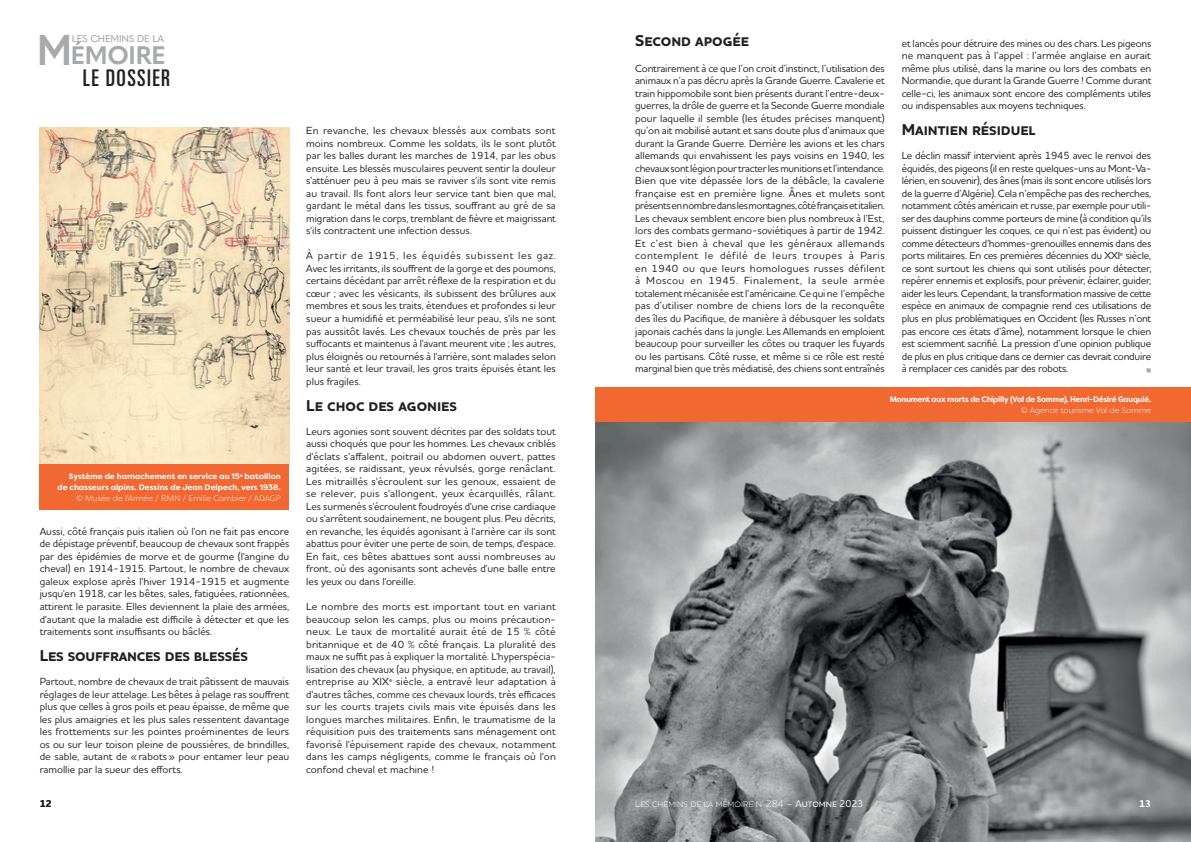
<style>
.page{position:relative;width:1191px;height:842px;background:#fff}
.page>*{position:absolute;margin:0;border:0;box-sizing:border-box;transform-origin:0 0}
.t1{font:700 43px "Europa";color:#a8a9ad}
.t2{font:700 25px "Quasimoda";letter-spacing:-.01em;color:#a8a9ad}
.t3{font:ultra-condensed 23px "Univers LT Std";letter-spacing:.06em;color:#231f20}
.t4{font:700 16px "Houschka Pro";color:#231f20}
.t5{font:500 10.5px/12.5px "Houschka Pro";color:#231f20;text-align:justify}
.t6{font:300 10px "Houschka Pro";color:#fff}
.t7{font:700 10px "Houschka Pro";color:#231f20}
.t8{font:700 10px "Houschka Pro";color:#fff}
.t9{font:500 9.8px "Quasimoda";letter-spacing:-.015em;color:#a8a9ad}
.t10{font:700 8px/11px "Filson Pro";color:#fff;text-align:right}
.t11{font:300 8px "Filson Pro";color:#fff}
.t12{font:700 8px "Filson Pro";letter-spacing:-.025em;color:#fff}
.t13{font:7px "Wingdings";color:#a8a9ad}
.s1{font-weight:500}
</style>
<div class="page">
<img style="left:595px;top:421px;width:596px;height:421px">
<div style="left:595px;top:387px;width:596px;height:34px;background:#f26832"></div>
<img style="left:40px;top:127px;width:249px;height:338px">
<div style="left:40px;top:465px;width:249px;height:45px;background:#f26832"></div>
<h1 class="t1" style="left:37px;top:20px;width:37px">M</h1>
<p class="t9" style="left:72px;top:31px;width:94px">LES CHEMINS DE LA</p>
<h2 class="t2" style="left:71px;top:36px;width:97px">ÉMOIRE</h2>
<h3 class="t3" style="left:83px;top:65px;width:88px">LE DOSSIER</h3>
<p class="t10" style="left:57px;top:471px;width:225px">Système de harnachement en service au 15<sup>e</sup> bataillon de chasseurs alpins. Dessins de Jean Delpech, vers 1938.</p>
<p class="t11" style="left:76px;top:493px;width:206px">© Musée de l'Armée / RMN / Emilie Cambier / ADAGP</p>
<p class="t5" style="left:40px;top:525px;width:251px">Aussi, côté français puis italien où l'on ne fait pas encore de dépistage préventif, beaucoup de chevaux sont frappés par des épidémies de morve et de gourme (l'angine du cheval) en 1914-1915. Partout, le nombre de chevaux galeux explose après l'hiver 1914-1915 et augmente jusqu'en 1918, car les bêtes, sales, fatiguées, rationnées, attirent le parasite. Elles deviennent la plaie des armées, d'autant que la maladie est difficile à détecter et que les traitements sont insuffisants ou bâclés.</p>
<h3 class="t4" style="left:40px;top:645px;width:210px">Les souffrances des blessés</h3>
<p class="t5" style="left:40px;top:675px;width:251px">Partout, nombre de chevaux de trait pâtissent de mauvais réglages de leur attelage. Les bêtes à pelage ras souffrent plus que celles à gros poils et peau épaisse, de même que les plus amaigries et les plus sales ressentent davantage les frottements sur les pointes proéminentes de leurs os ou sur leur toison pleine de poussières, de brindilles, de sable, autant de «rabots» pour entamer leur peau ramollie par la sueur des efforts.</p>
<p class="t5" style="left:306px;top:124px;width:251px">En revanche, les chevaux blessés aux combats sont moins nombreux. Comme les soldats, ils le sont plutôt par les balles durant les marches de 1914, par les obus ensuite. Les blessés musculaires peuvent sentir la douleur s'atténuer peu à peu mais se raviver s'ils sont vite remis au travail. Ils font alors leur service tant bien que mal, gardant le métal dans les tissus, souffrant au gré de sa migration dans le corps, tremblant de fièvre et maigrissant s'ils contractent une infection dessus.</p>
<p class="t5" style="left:306px;top:249px;width:251px">À partir de 1915, les équidés subissent les gaz.<br>Avec les irritants, ils souffrent de la gorge et des poumons, certains décédant par arrêt réflexe de la respiration et du cœur ; avec les vésicants, ils subissent des brûlures aux membres et sous les traits, étendues et profondes si leur sueur a humidifié et perméabilisé leur peau, s'ils ne sont pas aussitôt lavés. Les chevaux touchés de près par les suffocants et maintenus à l'avant meurent vite ; les autres, plus éloignés ou retournés à l'arrière, sont malades selon leur santé et leur travail, les gros traits épuisés étant les plus fragiles.</p>
<h3 class="t4" style="left:306px;top:395px;width:152px">Le choc des agonies</h3>
<p class="t5" style="left:306px;top:425px;width:251px">Leurs agonies sont souvent décrites par des soldats tout aussi choqués que pour les hommes. Les chevaux criblés d'éclats s'affalent, poitrail ou abdomen ouvert, pattes agitées, se raidissant, yeux révulsés, gorge renâclant.<br>Les mitraillés s'écroulent sur les genoux, essaient de se relever, puis s'allongent, yeux écarquillés, râlant.<br>Les surmenés s'écroulent foudroyés d'une crise cardiaque ou s'arrêtent soudainement, ne bougent plus. Peu décrits, en revanche, les équidés agonisant à l'arrière car ils sont abattus pour éviter une perte de soin, de temps, d'espace.<br>En fait, ces bêtes abattues sont aussi nombreuses au front, où des agonisants sont achevés d'une balle entre les yeux ou dans l'oreille.</p>
<p class="t5" style="left:306px;top:600px;width:251px">Le nombre des morts est important tout en variant beaucoup selon les camps, plus ou moins précaution&shy;neux. Le taux de mortalité aurait été de 15 % côté britannique et de 40 % côté français. La pluralité des maux ne suffit pas à expliquer la mortalité. L'hyperspécia&shy;lisation des chevaux (au physique, en aptitude, au travail), entreprise au XIX<sup>e</sup> siècle, a entravé leur adaptation à d'autres tâches, comme ces chevaux lourds, très efficaces sur les courts trajets civils mais vite épuisés dans les longues marches militaires. Enfin, le traumatisme de la réquisition puis des traitements sans ménagement ont favorisé l'épuisement rapide des chevaux, notamment dans les camps négligents, comme le français où l'on confond cheval et machine !</p>
<h3 class="t4" style="left:635px;top:30px;width:115px">Second apogée</h3>
<p class="t5" style="left:635px;top:62px;width:251px">Contrairement à ce que l’on croit d’instinct, l’utilisation des animaux n’a pas décru après la Grande Guerre. Cavalerie et train hippomobile sont bien présents durant l’entre-deux&shy;guerres, la drôle de guerre et la Seconde Guerre mondiale pour laquelle il semble (les études précises manquent) qu’on ait mobilisé autant et sans doute plus d’animaux que durant la Grande Guerre. Derrière les avions et les chars allemands qui envahissent les pays voisins en 1940, les chevaux sont légion pour tracter les munitions et l’intendance.<br>Bien que vite dépassée lors de la débâcle, la cavalerie française est en première ligne. Ânes et mulets sont présents en nombre dans les montagnes, côté français et italien.<br>Les chevaux semblent encore bien plus nombreux à l’Est, lors des combats germano-soviétiques à partir de 1942.<br>Et c’est bien à cheval que les généraux allemands contemplent le défilé de leurs troupes à Paris en 1940 ou que leurs homologues russes défilent à Moscou en 1945. Finalement, la seule armée totalement mécanisée est l’américaine. Ce qui ne l’empêche pas d’utiliser nombre de chiens lors de la reconquête des îles du Pacifique, de manière à débusquer les soldats japonais cachés dans la jungle. Les Allemands en emploient beaucoup pour surveiller les côtes ou traquer les fuyards ou les partisans. Côté russe, et même si ce rôle est resté marginal bien que très médiatisé, des chiens sont entraînés</p>
<p class="t5" style="left:901px;top:36px;width:251px">et lancés pour détruire des mines ou des chars. Les pigeons ne manquent pas à l’appel : l’armée anglaise en aurait même plus utilisé, dans la marine ou lors des combats en Normandie, que durant la Grande Guerre ! Comme durant celle-ci, les animaux sont encore des compléments utiles ou indispensables aux moyens techniques.</p>
<h3 class="t4" style="left:901px;top:120px;width:135px">Maintien résiduel</h3>
<p class="t5" style="left:901px;top:149px;width:251px">Le déclin massif intervient après 1945 avec le renvoi des équidés, des pigeons (il en reste quelques-uns au Mont-Va&shy;lérien, en souvenir), des ânes (mais ils sont encore utilisés lors de la guerre d’Algérie). Cela n’empêche pas des recherches, notamment côtés américain et russe, par exemple pour utili&shy;ser des dauphins comme porteurs de mine (à condition qu’ils puissent distinguer les coques, ce qui n’est pas évident) ou comme détecteurs d’hommes-grenouilles ennemis dans des ports militaires. En ces premières décennies du XXI<sup>e</sup> siècle, ce sont surtout les chiens qui sont utilisés pour détecter, repérer ennemis et explosifs, pour prévenir, éclairer, guider, aider les leurs. Cependant, la transformation massive de cette espèce en animaux de compagnie rend ces utilisations de plus en plus problématiques en Occident (les Russes n’ont pas encore ces états d’âme), notamment lorsque le chien est sciemment sacrifié. La pression d’une opinion publique de plus en plus critique dans ce dernier cas devrait conduire à remplacer ces canidés par des robots.</p>
<p class="t13" style="left:1146px;top:367px;width:7px">■</p>
<p class="t12" style="left:889px;top:394px;width:263px">Monument aux morts de Chipilly (Val de Somme), Henri-Désiré Gauquié.</p>
<p class="t11" style="left:1021px;top:405px;width:132px">© Agence tourisme Val de Somme</p>
<p class="t7" style="left:40px;top:797px;width:13px">12</p>
<p class="t6" style="left:635px;top:797px;width:230px">Les chemins de la mémoire n°284 – <span class="s1">Automne 2023</span></p>
<p class="t8" style="left:1139px;top:797px;width:13px">13</p>
</div>
